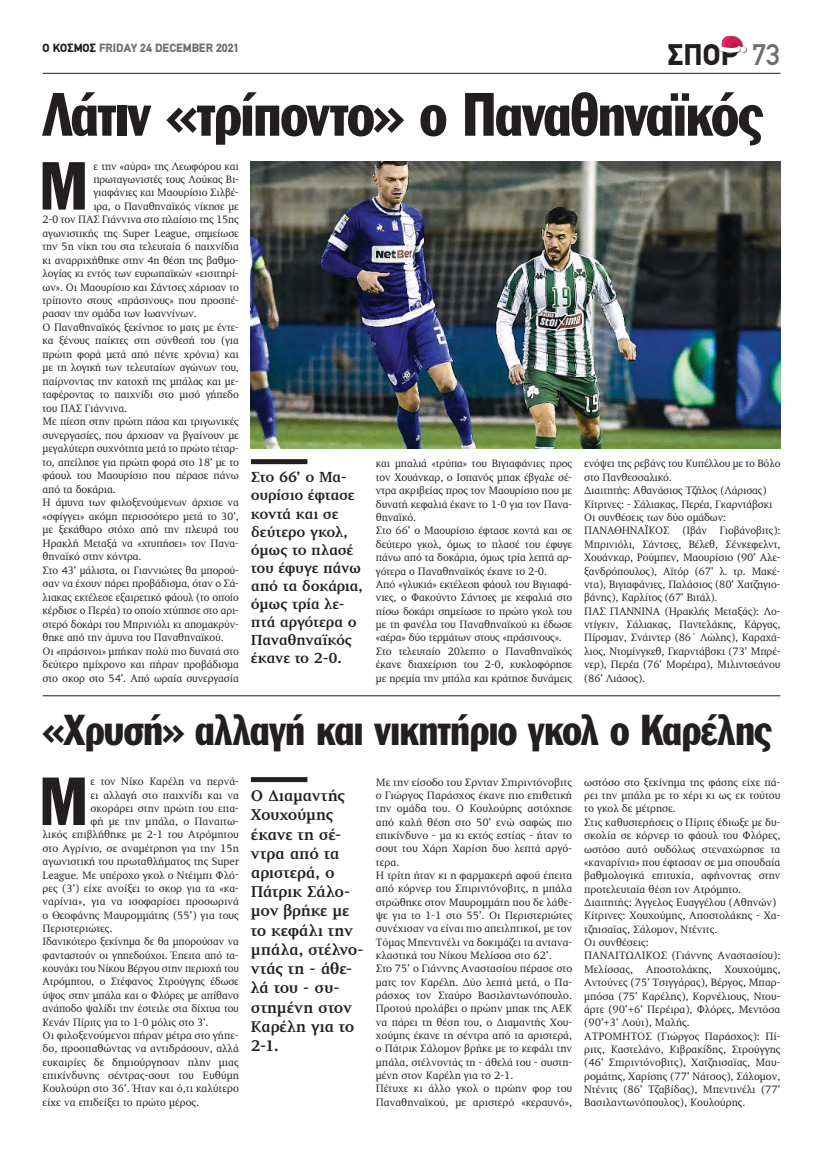
<style>
.page{position:relative;width:823px;height:1149px;background:#fff}
.page>*{position:absolute;margin:0;border:0;box-sizing:border-box;transform-origin:0 0}
.t1{font:66.6px "Franklin Gothic Greek Cond";color:#231f20}
.t2{font:60px "Franklin Gothic Greek Cond";letter-spacing:-.02em;color:#231f20}
.t3{font:42.5px "Franklin Gothic Greek Cond";letter-spacing:-.02em;color:#231f20}
.t4{font:900 30px "PF Din Text";color:#231f20}
.t5{font:700 16px/19.2px "PF Diplomat";letter-spacing:-.015em;color:#231f20}
.t6{font:700 15px/18px "PF Diplomat";letter-spacing:-.02em;color:#231f20}
.t7{font:900 12px "PF Din Text";color:#6c6d70}
.t8{font:11px/13.4px "PF Diplomat";letter-spacing:-.01em;color:#231f20}
.s1{color:#231f20}
.s2{font-weight:500;color:#6c6d70}
</style>
<div class="page">
<hr style="left:43px;top:73px;width:737px;height:1px;background:#231f20">
<svg style="left:251px;top:777px;width:56px;height:4px"></svg>
<div style="left:251px;top:459px;width:56px;height:5px;background:#231f20"></div>
<img style="left:251px;top:162px;width:528px;height:286px">
<hr style="left:43px;top:695px;width:737px;height:1px;background:#231f20">
<div style="left:718px;top:36px;width:28px;height:17px;background:#231f20;opacity:.6"></div>
<svg style="left:718px;top:36px;width:27px;height:17px"></svg>
<p class="t7" style="left:43px;top:40px;width:198px"><span class="s1">Ο ΚΟΣΜΟΣ</span> FRIDAY 24 DECEMBER 2021</p>
<h3 class="t4" style="left:667px;top:37px;width:114px">ΣΠΟΡ <span class="s2">73</span></h3>
<h2 class="t2" style="left:43px;top:80px;width:722px">Λάτιν «τρίποντο» ο Παναθηναϊκός</h2>
<h1 class="t1" style="left:40px;top:148px;width:50px">Μ</h1>
<p class="t8" style="left:93px;top:160px;width:147px">ε την «αύρα» της Λεωφόρου και</p>
<p class="t8" style="left:93px;top:173px;width:147px">πρωταγωνιστές τους Λούκας Βι-</p>
<p class="t8" style="left:93px;top:186px;width:147px">γιαφάνιες και Μαουρίσιο Σιλβέ-</p>
<p class="t8" style="left:93px;top:199px;width:147px">ιρα, ο Παναθηναϊκός νίκησε με</p>
<p class="t8" style="left:43px;top:213px;width:198px">2-0 τον ΠΑΣ Γιάννινα στο πλαίσιο της 15ης</p>
<p class="t8" style="left:43px;top:226px;width:198px">αγωνιστικής της Super League, σημείωσε</p>
<p class="t8" style="left:43px;top:240px;width:198px">την 5η νίκη του στα τελευταία 6 παιχνίδια</p>
<p class="t8" style="left:43px;top:253px;width:198px">κι αναρριχήθηκε στην 4η θέση της βαθμο-</p>
<p class="t8" style="left:43px;top:267px;width:198px">λογίας κι εντός των ευρωπαϊκών «εισιτηρί-</p>
<p class="t8" style="left:43px;top:280px;width:198px">ων». Οι Μαουρίσιο και Σάντσες χάρισαν το</p>
<p class="t8" style="left:43px;top:294px;width:198px">τρίποντο στους «πράσινους» που προσπέ-</p>
<p class="t8" style="left:43px;top:307px;width:156px">ρασαν την ομάδα των Ιωαννίνων.</p>
<p class="t8" style="left:43px;top:321px;width:198px">Ο Παναθηναϊκός ξεκίνησε το ματς με έντε-</p>
<p class="t8" style="left:43px;top:334px;width:198px">κα ξένους παίκτες στη σύνθεσή του (για</p>
<p class="t8" style="left:43px;top:348px;width:198px">πρώτη φορά μετά από πέντε χρόνια) και</p>
<p class="t8" style="left:43px;top:361px;width:198px">με τη λογική των τελευταίων αγώνων του,</p>
<p class="t8" style="left:43px;top:374px;width:198px">παίρνοντας την κατοχή της μπάλας και με-</p>
<p class="t8" style="left:43px;top:388px;width:198px">ταφέροντας το παιχνίδι στο μισό γήπεδο</p>
<p class="t8" style="left:43px;top:401px;width:86px">του ΠΑΣ Γιάννινα.</p>
<p class="t8" style="left:43px;top:415px;width:198px">Με πίεση στην πρώτη πάσα και τριγωνικές</p>
<p class="t8" style="left:43px;top:428px;width:198px">συνεργασίες, που άρχισαν να βγαίνουν με</p>
<p class="t8" style="left:43px;top:442px;width:198px">μεγαλύτερη συχνότητα μετά το πρώτο τέταρ-</p>
<p class="t8" style="left:43px;top:455px;width:198px">το, απείλησε για πρώτη φορά στο 18’ με το</p>
<p class="t8" style="left:43px;top:469px;width:198px">φάουλ του Μαουρίσιο που πέρασε πάνω</p>
<p class="t8" style="left:43px;top:482px;width:75px">από τα δοκάρια.</p>
<p class="t8" style="left:43px;top:496px;width:198px">Η άμυνα των φιλοξενούμενων άρχισε να</p>
<p class="t8" style="left:43px;top:509px;width:198px">«σφίγγει» ακόμη περισσότερο μετά το 30’,</p>
<p class="t8" style="left:43px;top:523px;width:198px">με ξεκάθαρο στόχο από την πλευρά του</p>
<p class="t8" style="left:43px;top:536px;width:198px">Ηρακλή Μεταξά να «χτυπήσει» τον Πανα-</p>
<p class="t8" style="left:43px;top:550px;width:100px">θηναϊκό στην κόντρα.</p>
<p class="t8" style="left:43px;top:563px;width:198px">Στο 43’ μάλιστα, οι Γιαννιώτες θα μπορού-</p>
<p class="t8" style="left:43px;top:577px;width:198px">σαν να έχουν πάρει προβάδισμα, όταν ο Σά-</p>
<p class="t8" style="left:43px;top:590px;width:198px">λιακας εκτέλεσε εξαιρετικό φάουλ (το οποίο</p>
<p class="t8" style="left:43px;top:604px;width:198px">κέρδισε ο Περέα) το οποίο χτύπησε στο αρι-</p>
<p class="t8" style="left:43px;top:617px;width:198px">στερό δοκάρι του Μπρινιόλι κι απομακρύν-</p>
<p class="t8" style="left:43px;top:631px;width:182px">θηκε από την άμυνα του Παναθηναϊκού.</p>
<p class="t8" style="left:43px;top:644px;width:198px">Οι «πράσινοι» μπήκαν πολύ πιο δυνατά στο</p>
<p class="t8" style="left:43px;top:657px;width:198px">δεύτερο ημίχρονο και πήραν προβάδισμα</p>
<p class="t8" style="left:43px;top:671px;width:198px">στο σκορ στο 54’. Από ωραία συνεργασία</p>
<h3 class="t6" style="left:251px;top:468px;width:114px">Στο 66’ ο Μα&shy;ουρίσιο έφτασε κοντά και σε δεύτερο γκολ, όμως το πλασέ του έφυγε πάνω από τα δοκάρια, όμως τρία λε&shy;πτά αργότερα ο<br>Παναθηναϊκός έκανε το 2-0.</h3>
<p class="t8" style="left:375px;top:457px;width:198px">και μπαλιά «τρύπα» του Βιγιαφάνιες προς τον Χουάνκαρ, ο Ισπανός μπακ έβγαλε σέ&shy;ντρα ακριβείας προς τον Μαουρίσιο που με δυνατή κεφαλιά έκανε το 1-0 για τον Πανα&shy;θηναϊκό.<br>Στο 66’ ο Μαουρίσιο έφτασε κοντά και σε δεύτερο γκολ, όμως το πλασέ του έφυγε πάνω από τα δοκάρια, όμως τρία λεπτά αρ&shy;γότερα ο Παναθηναϊκός έκανε το 2-0.<br>Από «γλυκιά» εκτέλεση φάουλ του Βιγιαφά&shy;νιες, ο Φακούντο Σάντσες με κεφαλιά στο πίσω δοκάρι σημείωσε το πρώτο γκολ του με τη φανέλα του Παναθηναϊκού κι έδωσε «αέρα» δύο τερμάτων στους «πράσινους».<br>Στο τελευταίο 20λεπτο ο Παναθηναϊκός έκανε διαχείριση του 2-0, κυκλοφόρησε με ηρεμία την μπάλα και κράτησε δυνάμεις</p>
<p class="t8" style="left:584px;top:457px;width:198px">ενόψει της ρεβάνς του Κυπέλλου με το Βόλο στο Πανθεσσαλικό.<br>Διαιτητής: Αθανάσιος Τζήλος (Λάρισας)<br>Κίτρινες: - Σάλιακας, Περέα, Γκαρντάβσκι Οι συνθέσεις των δύο ομάδων:<br>ΠΑΝΑΘΗΝΑΪΚΟΣ (Ιβάν Γιοβάνοβιτς):<br>Μπρινιόλι, Σάντσες, Βέλεθ, Σένκεφελντ, Χουάνκαρ, Ρούμπεν, Μαουρίσιο (90’ Αλε&shy;ξανδρόπουλος), Αϊτόρ (67’ λ. τρ. Μακέ&shy;ντα), Βιγιαφάνιες, Παλάσιος (80’ Χατζηγιο&shy;βάνης), Καρλίτος (67’ Βιτάλ).<br>ΠΑΣ ΓΙΑΝΝΙΝΑ (Ηρακλής Μεταξάς): Λο&shy;ντίγκιν, Σάλιακας, Παντελάκης, Κάργας, Πίρσμαν, Σνάιντερ (86΄ Λώλης), Καραχά&shy;λιος, Ντομίνγκεθ, Γκαρντάβσκι (73’ Μπρέ&shy;νερ), Περέα (76’ Μορέιρα), Μιλιντσεάνου (86’ Λιάσος).</p>
<h3 class="t3" style="left:43px;top:706px;width:731px">«Χρυσή» αλλαγή και νικητήριο γκολ ο Καρέλης</h3>
<p class="t8" style="left:375px;top:775px;width:198px">Με την είσοδο του Σρνταν Σπιριντόνοβιτς ο Γιώργος Παράσχος έκανε πιο επιθετική την ομάδα του. Ο Κουλούρης αστόχησε από καλή θέση στο 50’ ενώ σαφώς πιο επικίνδυνο - μα κι εκτός εστίας - ήταν το σουτ του Χάρη Χαρίση δυο λεπτά αργό&shy;τερα.<br>Η τρίτη ήταν κι η φαρμακερή αφού έπειτα από κόρνερ του Σπιριντόνοβιτς, η μπάλα στρώθηκε στον Μαυρομμάτη που δε λάθε&shy;ψε για το 1-1 στο 55’. Οι Περιστεριώτες συνέχισαν να είναι πιο απειλητικοί, με τον Τόμας Μπεντινέλι να δοκιμάζει τα αντανα&shy;κλαστικά του Νίκου Μελίσσα στο 62’.<br>Στο 75’ ο Γιάννης Αναστασίου πέρασε στο ματς τον Καρέλη. Δύο λεπτά μετά, ο Πα&shy;ράσχος τον Σταύρο Βασιλαντωνόπουλο.<br>Προτού προλάβει ο πρώην μπακ της ΑΕΚ να πάρει τη θέση του, ο Διαμαντής Χου&shy;χούμης έκανε τη σέντρα από τα αριστερά, ο Πάτρικ Σάλομον βρήκε με το κεφάλι την μπάλα, στέλνοντάς τη - άθελά του - συστη&shy;μένη στον Καρέλη για το 2-1.<br>Πέτυχε κι άλλο γκολ ο πρώην φορ του Παναθηναϊκού, με αριστερό «κεραυνό»,</p>
<h1 class="t1" style="left:40px;top:763px;width:50px">Μ</h1>
<p class="t8" style="left:90px;top:775px;width:150px">ε τον Νίκο Καρέλη να περνά-</p>
<p class="t8" style="left:584px;top:775px;width:198px">ωστόσο στο ξεκίνημα της φάσης είχε πά&shy;ρει την μπάλα με το χέρι κι ως εκ τούτου το γκολ δε μέτρησε.<br>Στις καθυστερήσεις ο Πίριτς έδιωξε με δυ&shy;σκολία σε κόρνερ το φάουλ του Φλόρες, ωστόσο αυτό ουδόλως στεναχώρησε τα «καναρίνια» που έφτασαν σε μια σπουδαία βαθμολογικά επιτυχία, αφήνοντας στην προτελευταία θέση τον Ατρόμητο.<br>Διαιτητής: Άγγελος Ευαγγέλου (Αθηνών)<br>Κίτρινες: Χουχούμης, Αποστολάκης - Χα&shy;τζηισαϊας, Σάλομον, Ντένιτς.<br>Οι συνθέσεις:<br>ΠΑΝΑΙΤΩΛΙΚΟΣ (Γιάννης Αναστασίου):<br>Μελίσσας, Αποστολάκης, Χουχούμης, Αντούνες (75’ Τσιγγάρας), Βέργος, Μπαρ&shy;μπόσα (75’ Καρέλης), Κορνέλιους, Ντου&shy;άρτε (90’+6’ Περέιρα), Φλόρες, Μεντόσα (90’+3’ Λούι), Μαλής.<br>ΑΤΡΟΜΗΤΟΣ (Γιώργος Παράσχος): Πί&shy;ριτς, Καστελάνο, Κιβρακίδης, Στρούγγης (46’ Σπιριντόνοβιτς), Χατζηισαϊας, Μαυ&shy;ρομάτης, Χαρίσης (77’ Νάτσος), Σάλομον, Ντένιτς (86’ Τζαβίδας), Μπεντινέλι (77’ Βασιλαντωνόπουλος), Κουλούρης.</p>
<h3 class="t5" style="left:251px;top:786px;width:114px">Ο Διαμαντής<br>Χουχούμης έκανε τη σέ&shy;ντρα από τα αριστερά, ο<br>Πάτρικ Σάλο&shy;μον βρήκε με το κεφάλι την μπάλα, στέλνο&shy;ντάς τη - άθε&shy;λά του - συ&shy;στημένη στον<br>Καρέλη για το<br>2-1.</h3>
<p class="t8" style="left:90px;top:788px;width:150px">ει αλλαγή στο παιχνίδι και να</p>
<p class="t8" style="left:90px;top:801px;width:150px">σκοράρει στην πρώτη του επα-</p>
<p class="t8" style="left:90px;top:814px;width:150px">φή με την μπάλα, ο Παναιτω-</p>
<p class="t8" style="left:43px;top:828px;width:198px">λικός επιβλήθηκε με 2-1 του Ατρόμητου</p>
<p class="t8" style="left:43px;top:841px;width:198px">στο Αγρίνιο, σε αναμέτρηση για την 15η</p>
<p class="t8" style="left:43px;top:854px;width:198px">αγωνιστική του πρωταθλήματος της Super</p>
<p class="t8" style="left:43px;top:868px;width:198px">League. Με υπέροχο γκολ ο Ντέιμπι Φλό-</p>
<p class="t8" style="left:43px;top:881px;width:198px">ρες (3’) είχε ανοίξει το σκορ για τα «κα-</p>
<p class="t8" style="left:43px;top:894px;width:198px">ναρίνια», για να ισοφαρίσει προσωρινά</p>
<p class="t8" style="left:43px;top:908px;width:198px">ο Θεοφάνης Μαυρομμάτης (55’) για τους</p>
<p class="t8" style="left:43px;top:921px;width:72px">Περιστεριώτες.</p>
<p class="t8" style="left:43px;top:934px;width:198px">Ιδανικότερο ξεκίνημα δε θα μπορούσαν να</p>
<p class="t8" style="left:43px;top:948px;width:198px">φανταστούν οι γηπεδούχοι. Έπειτα από τα-</p>
<p class="t8" style="left:43px;top:961px;width:198px">κουνάκι του Νίκου Βέργου στην περιοχή του</p>
<p class="t8" style="left:43px;top:975px;width:198px">Ατρόμητου, ο Στέφανος Στρούγγης έδωσε</p>
<p class="t8" style="left:43px;top:988px;width:198px">ύψος στην μπάλα και ο Φλόρες με απίθανο</p>
<p class="t8" style="left:43px;top:1001px;width:198px">ανάποδο ψαλίδι την έστειλε στα δίχτυα του</p>
<p class="t8" style="left:43px;top:1015px;width:167px">Κενάν Πίριτς για το 1-0 μόλις στο 3’.</p>
<p class="t8" style="left:43px;top:1028px;width:198px">Οι φιλοξενούμενοι πήραν μέτρα στο γήπε-</p>
<p class="t8" style="left:43px;top:1041px;width:198px">δο, προσπαθώντας να αντιδράσουν, αλλά</p>
<p class="t8" style="left:43px;top:1055px;width:198px">ευκαιρίες δε δημιούργησαν πλην μιας</p>
<p class="t8" style="left:43px;top:1068px;width:198px">επικίνδυνης σέντρας-σουτ του Ευθύμη</p>
<p class="t8" style="left:43px;top:1081px;width:198px">Κουλούρη στο 36’. Ήταν και ό,τι καλύτερο</p>
<p class="t8" style="left:43px;top:1095px;width:158px">είχε να επιδείξει το πρώτο μέρος.</p>
</div>
